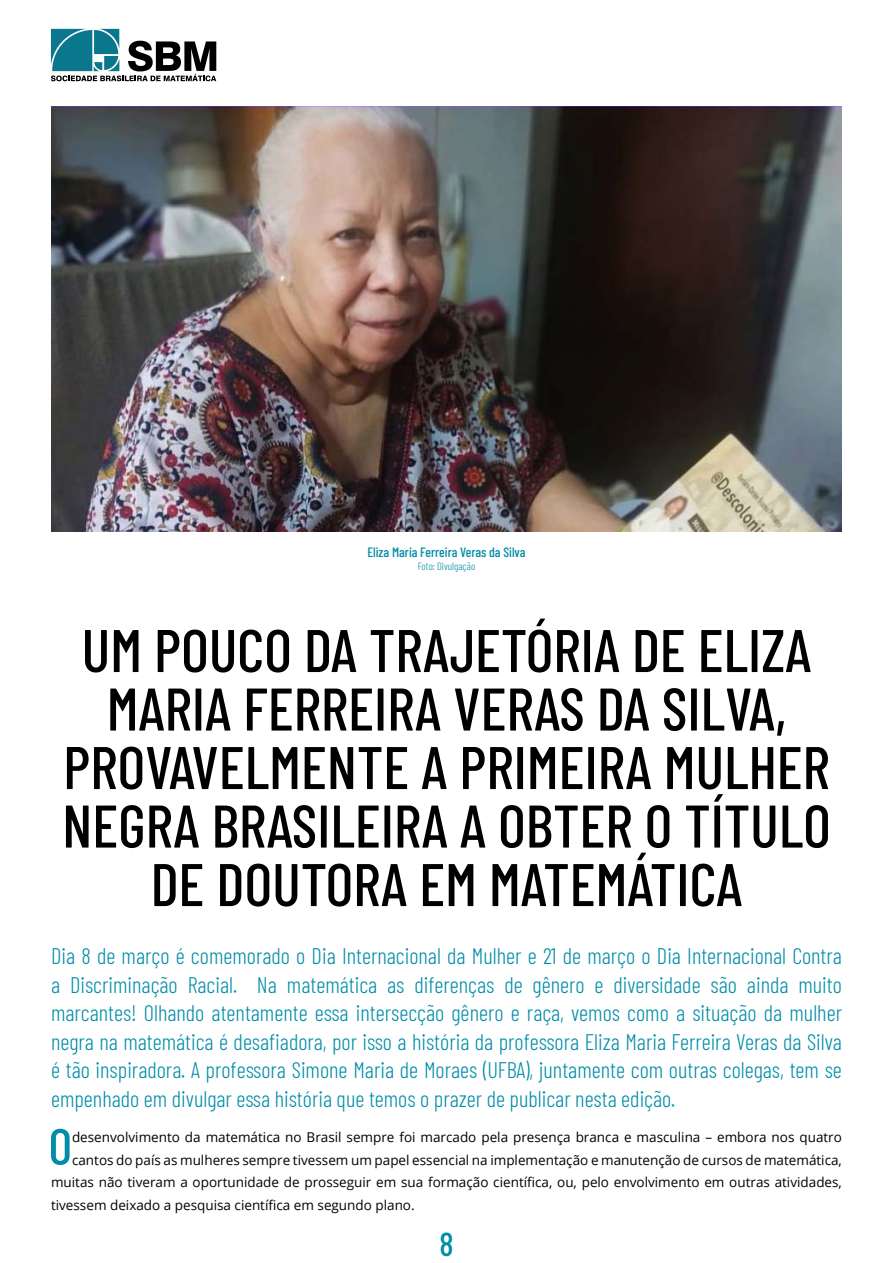
<style>
.page{position:relative;width:893px;height:1263px;background:#fff}
.page>*{position:absolute;margin:0;border:0;box-sizing:border-box;transform-origin:0 0}
.t1{font:500 60px/58.5px "Barlow Condensed";color:#000;text-align:center}
.t2{font:500 50.7px "Barlow Condensed";color:#008da8}
.t3{font:500 33px "Barlow Condensed";color:#008da8}
.t4{font:300 22.5px/28.5px "Barlow Condensed";color:#008da8;text-align:justify}
.t5{font:13.5px "Open Sans";color:#000}
.t6{font:500 13.5px "Barlow Condensed";color:#008da8}
.t7{font:300 10.5px "Barlow Condensed";color:#008da8}
</style>
<div class="page">
<img style="left:51px;top:106px;width:791px;height:425px">
<svg style="left:51px;top:29px;width:165px;height:52px"></svg>
<p class="t6" style="left:367px;top:543px;width:160px">Eliza Maria Ferreira Veras da Silva</p>
<p class="t7" style="left:418px;top:558px;width:59px">Foto: Divulgação</p>
<h1 class="t1" style="left:62px;top:617px;width:770px">UM POUCO DA TRAJETÓRIA DE ELIZA<br>MARIA FERREIRA VERAS DA SILVA,<br>PROVAVELMENTE A PRIMEIRA MULHER<br>NEGRA BRASILEIRA A OBTER O TÍTULO<br>DE DOUTORA EM MATEMÁTICA</h1>
<p class="t4" style="left:51px;top:940px;width:792px">Dia 8 de março é comemorado o Dia Internacional da Mulher e 21 de março o Dia Internacional Contra a Discriminação Racial. Na matemática as diferenças de gênero e diversidade são ainda muito marcantes! Olhando atentamente essa intersecção gênero e raça, vemos como a situação da mulher negra na matemática é desafiadora, por isso a história da professora Eliza Maria Ferreira Veras da Silva é tão inspiradora. A professora Simone Maria de Moraes (UFBA), juntamente com outras colegas, tem se empenhado em divulgar essa história que temos o prazer de publicar nesta edição.</p>
<h2 class="t2" style="left:49px;top:1110px;width:25px">O</h2>
<p class="t5" style="left:72px;top:1128px;width:771px">desenvolvimento da matemática no Brasil sempre foi marcado pela presença branca e masculina – embora nos quatro</p>
<p class="t5" style="left:72px;top:1150px;width:771px">cantos do país as mulheres sempre tivessem um papel essencial na implementação e manutenção de cursos de matemática,</p>
<p class="t5" style="left:51px;top:1173px;width:792px">muitas não tiveram a oportunidade de prosseguir em sua formação científica, ou, pelo envolvimento em outras atividades,</p>
<p class="t5" style="left:51px;top:1195px;width:365px">tivessem deixado a pesquisa científica em segundo plano.</p>
<h3 class="t3" style="left:439px;top:1220px;width:16px">8</h3>
</div>
